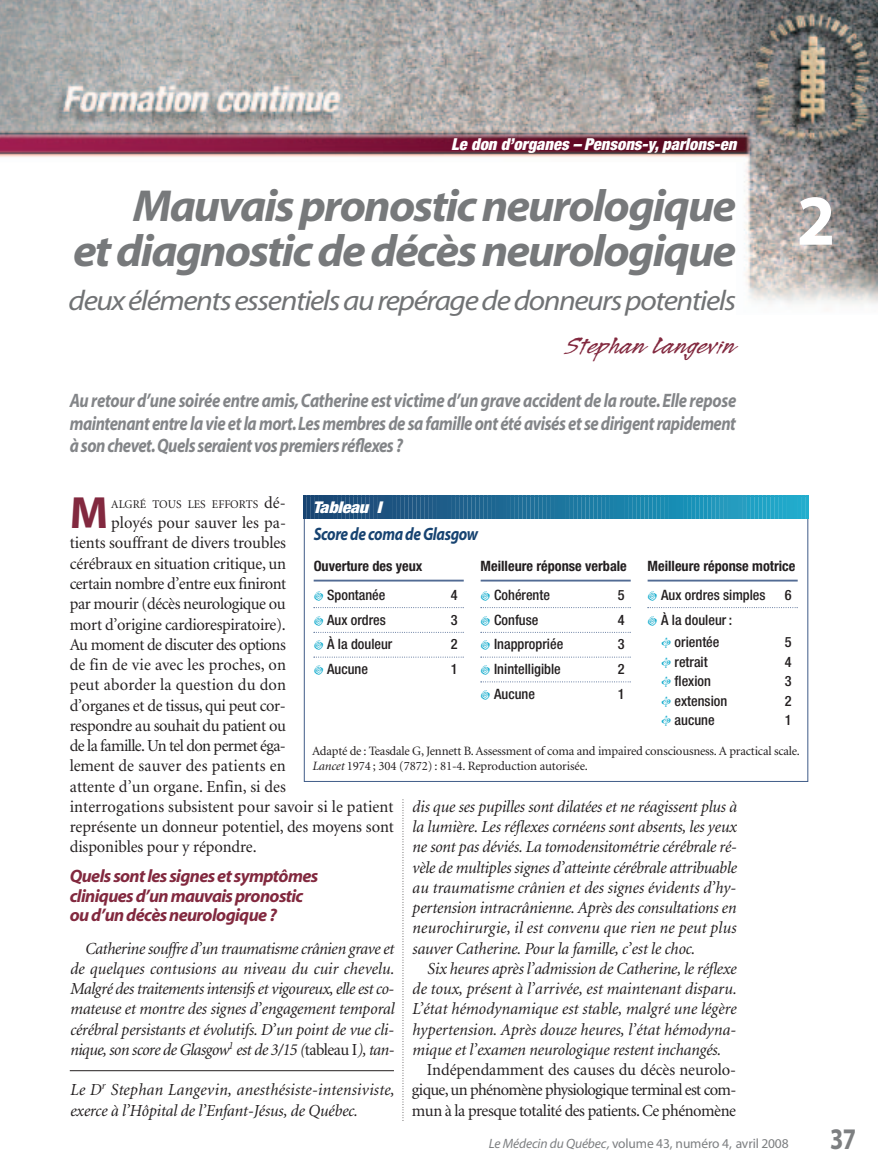
<style>
.page{position:relative;width:878px;height:1175px;background:#fff}
.page>*{position:absolute;margin:0;border:0;box-sizing:border-box;transform-origin:0 0}
.t1{font:700 72px "Myriad";color:#fff}
.t2{font:700 45.3px "Myriad";color:#82293f}
.t3{font:italic 700 45px/45px "Myriad";letter-spacing:-.04em;color:#77797b;text-align:right;scale:1.05 1}
.t4{font:700 30px "Myriad";color:#7d7f81;scale:.8 1}
.t5{font:italic 28.5px "Myriad";letter-spacing:-.045em;color:#717375;scale:1.1 1}
.t6{font:27px "Legault Std";color:#82293f;scale:1.2 1}
.t7{font:italic 700 19.5px/22.5px "Myriad";letter-spacing:-.03em;color:#838588;text-align:justify;scale:.85 1}
.t8{font:italic 700 18px/19.5px "Myriad";letter-spacing:-.035em;color:#82293f}
.t9{font:italic 700 18px "Myriad";letter-spacing:-.025em;color:#174371;scale:.85 1}
.t10{font:italic 16.8px/20.2px "Minion";letter-spacing:-.01em;color:#231f20;text-align:justify}
.t11{font:16.8px/20.2px "Minion";letter-spacing:-.015em;color:#231f20}
.t12{font:italic 900 condensed 16.5px "Helvetica Neue";color:#fff}
.t13{font:italic 900 condensed 16.2px "Helvetica Neue";letter-spacing:-.015em;color:#fff;scale:1.11 1}
.t14{font:500 condensed 14.25px/22.5px "Helvetica Neue";color:#231f20;text-align:center}
.t15{font:700 condensed 14.25px "Helvetica Neue";color:#231f20}
.t16{font:13.5px "Myriad";letter-spacing:-.01em;color:#7d7f81}
.t17{font:12.75px/15px "Minion";letter-spacing:-.015em;color:#231f20}
.t18{font:11.85px "Minion";letter-spacing:.005em;color:#231f20}
.s1{font-size:16.8px}
.s2{font-style:normal}
.s3{font-style:italic}
</style>
<div class="page">
<img style="left:0;top:0;width:878px;height:304px">
<svg style="left:402px;top:800px;width:1px;height:319px"></svg>
<hr style="left:70px;top:1070px;width:324px;height:1px;background:#231f20">
<svg style="left:304px;top:496px;width:504px;height:22px;background:#2278a0"></svg>
<hr style="left:314px;top:579px;width:150px;height:2px;background:#526b94">
<svg style="left:314px;top:607px;width:150px;height:1px"></svg>
<svg style="left:314px;top:632px;width:150px;height:1px"></svg>
<svg style="left:314px;top:656px;width:150px;height:1px"></svg>
<hr style="left:480px;top:579px;width:150px;height:2px;background:#526b94">
<svg style="left:480px;top:607px;width:150px;height:1px"></svg>
<svg style="left:480px;top:632px;width:150px;height:1px"></svg>
<svg style="left:480px;top:656px;width:150px;height:1px"></svg>
<svg style="left:480px;top:681px;width:150px;height:1px"></svg>
<hr style="left:647px;top:579px;width:150px;height:2px;background:#526b94">
<svg style="left:647px;top:607px;width:150px;height:1px"></svg>
<p class="t12" style="left:451px;top:138px;width:286px">Le don d’organes – Pensons-y, parlons-en</p>
<h3 class="t3" style="left:73px;top:188px;width:633px">Mauvais pronostic neurologique<br>et diagnostic de décès neurologique</h3>
<h3 class="t5" style="left:69px;top:289px;width:608px">deux éléments essentiels au repérage de donneurs potentiels</h3>
<h3 class="t6" style="left:566px;top:328px;width:143px">Stephan Langevin</h3>
<p class="t7" style="left:70px;top:391px;width:785px">Au retour d’une soirée entre amis, Catherine est victime d’un grave accident de la route. Elle repose maintenant entre la vie et la mort.Les membres de sa famille ont été avisés et se dirigent rapidement àson chevet.Quels seraient vos premiers réflexes ?</p>
<h1 class="t1" style="left:796px;top:193px;width:40px">2</h1>
<h2 class="t2" style="left:70px;top:496px;width:40px">M</h2>
<p class="t18" style="left:111px;top:499px;width:176px">ALGRÉ TOUS LES EFFORTS <span class="s1">dé-</span></p>
<p class="t13" style="left:313px;top:501px;width:63px">Tableau I</p>
<p class="t11" style="left:70px;top:514px;width:325px;text-indent:41px">ployés pour sauver les pa-<br>tients souffrant de divers troubles<br>cérébraux en situation critique, un<br>certain nombre d’entre eux finiront<br>par mourir (décès neurologique ou<br>mort d’origine cardiorespiratoire).<br>Au moment de discuter des options<br>de fin de vie avec les proches, on<br>peut aborder la question du don<br>d’organes et de tissus, qui peut cor-<br>respondre au souhait du patient ou<br>de la famille. Un tel don permet éga-<br>lement de sauver des patients en<br>attente d’un organe. Enfin, si des<br>interrogations subsistent pour savoir si le patient représente un donneur potentiel, des moyens sont disponibles pour y répondre.</p>
<p class="t8" style="left:70px;top:868px;width:250px">Quels sont les signes et symptômes cliniques d’un mauvais pronostic ou d’un décès neurologique ?</p>
<p class="t10" style="left:70px;top:939px;width:326px;text-indent:15px">Catherine souffre d’un traumatisme crânien grave et de quelques contusions au niveau du cuir chevelu.<br>Malgré des traitements intensifs et vigoureux, elle est co&shy;mateuse et montre des signes d’engagement temporal cérébral persistants et évolutifs. D’un point de vue cli&shy;nique, son score de Glasgow<sup>1</sup> est de 3/15 (<span class="s2">tableau I</span>), tan-</p>
<p class="t9" style="left:314px;top:527px;width:195px">Score de coma de Glasgow</p>
<p class="t15" style="left:480px;top:560px;width:148px">Meilleure réponse verbale</p>
<p class="t14" style="left:494px;top:585px;width:57px">Cohérente</p>
<p class="t14" style="left:618px;top:585px;width:8px">5</p>
<p class="t14" style="left:494px;top:609px;width:46px">Confuse</p>
<p class="t14" style="left:618px;top:609px;width:8px">4</p>
<p class="t14" style="left:494px;top:634px;width:71px">Inappropriée</p>
<p class="t14" style="left:618px;top:634px;width:8px">3</p>
<p class="t14" style="left:494px;top:659px;width:68px">Inintelligible</p>
<p class="t14" style="left:618px;top:659px;width:8px">2</p>
<p class="t14" style="left:494px;top:684px;width:42px">Aucune</p>
<p class="t14" style="left:618px;top:684px;width:8px">1</p>
<p class="t15" style="left:647px;top:560px;width:149px">Meilleure réponse motrice</p>
<p class="t14" style="left:661px;top:585px;width:106px">Aux ordres simples</p>
<p class="t14" style="left:784px;top:585px;width:8px">6</p>
<p class="t14" style="left:661px;top:609px;width:73px">À la douleur : orientée</p>
<p class="t15" style="left:314px;top:560px;width:110px">Ouverture des yeux</p>
<p class="t14" style="left:327px;top:585px;width:60px">Spontanée</p>
<p class="t14" style="left:451px;top:585px;width:8px">4</p>
<p class="t14" style="left:327px;top:609px;width:60px">Aux ordres</p>
<p class="t14" style="left:451px;top:609px;width:8px">3</p>
<p class="t14" style="left:327px;top:634px;width:67px">À la douleur</p>
<p class="t14" style="left:451px;top:634px;width:8px">2</p>
<p class="t14" style="left:327px;top:659px;width:42px">Aucune</p>
<p class="t14" style="left:451px;top:659px;width:8px">1</p>
<p class="t14" style="left:784px;top:632px;width:8px">5</p>
<p class="t14" style="left:674px;top:651px;width:35px">retrait</p>
<p class="t14" style="left:784px;top:651px;width:8px">4</p>
<p class="t14" style="left:674px;top:671px;width:38px">flexion</p>
<p class="t14" style="left:784px;top:671px;width:8px">3</p>
<p class="t14" style="left:674px;top:690px;width:54px">extension</p>
<p class="t14" style="left:784px;top:690px;width:8px">2</p>
<p class="t14" style="left:674px;top:710px;width:42px">aucune</p>
<p class="t14" style="left:784px;top:710px;width:8px">1</p>
<p class="t17" style="left:312px;top:744px;width:489px">Adapté de : Teasdale G, Jennett B. Assessment of coma and impaired consciousness. A practical scale.<br><span class="s3">Lancet</span> 1974 ; 304 (7872) : 81-4. Reproduction autorisée.</p>
<p class="t10" style="left:412px;top:797px;width:326px">dis que ses pupilles sont dilatées et ne réagissent plus à la lumière. Les réflexes cornéens sont absents, les yeux ne sont pas déviés. La tomodensitométrie cérébrale ré&shy;vèle de multiples signes d’atteinte cérébrale attribuable au traumatisme crânien et des signes évidents d’hy&shy;pertension intracrânienne. Après des consultations en neurochirurgie, il est convenu que rien ne peut plus sauver Catherine. Pour la famille, c’est le choc.</p>
<p class="t10" style="left:412px;top:959px;width:326px;text-indent:15px">Six heures après l’admission de Catherine, le réflexe de toux, présent à l’arrivée, est maintenant disparu.<br>L’état hémodynamique est stable, malgré une légère hypertension. Après douze heures, l’état hémodyna&shy;mique et l’examen neurologique restent inchangés.</p>
<p class="t11" style="left:412px;top:1061px;width:326px;text-align:justify;text-indent:15px">Indépendamment des causes du décès neurolo&shy;gique, un phénomène physiologique terminal est com&shy;mun à la presque totalité des patients. Ce phénomène</p>
<p class="t16" style="left:489px;top:1138px;width:301px"><span class="s3">Le Médecin du Québec,</span> volume 43, numéro 4, avril 2008</p>
<p class="t10" style="left:70px;top:1081px;width:326px">Le D<sup>r</sup> Stephan Langevin, anesthésiste-intensiviste, exerce à l’Hôpital de l’Enfant-Jésus, de Québec.</p>
<h3 class="t4" style="left:830px;top:1127px;width:34px">37</h3>
</div>
